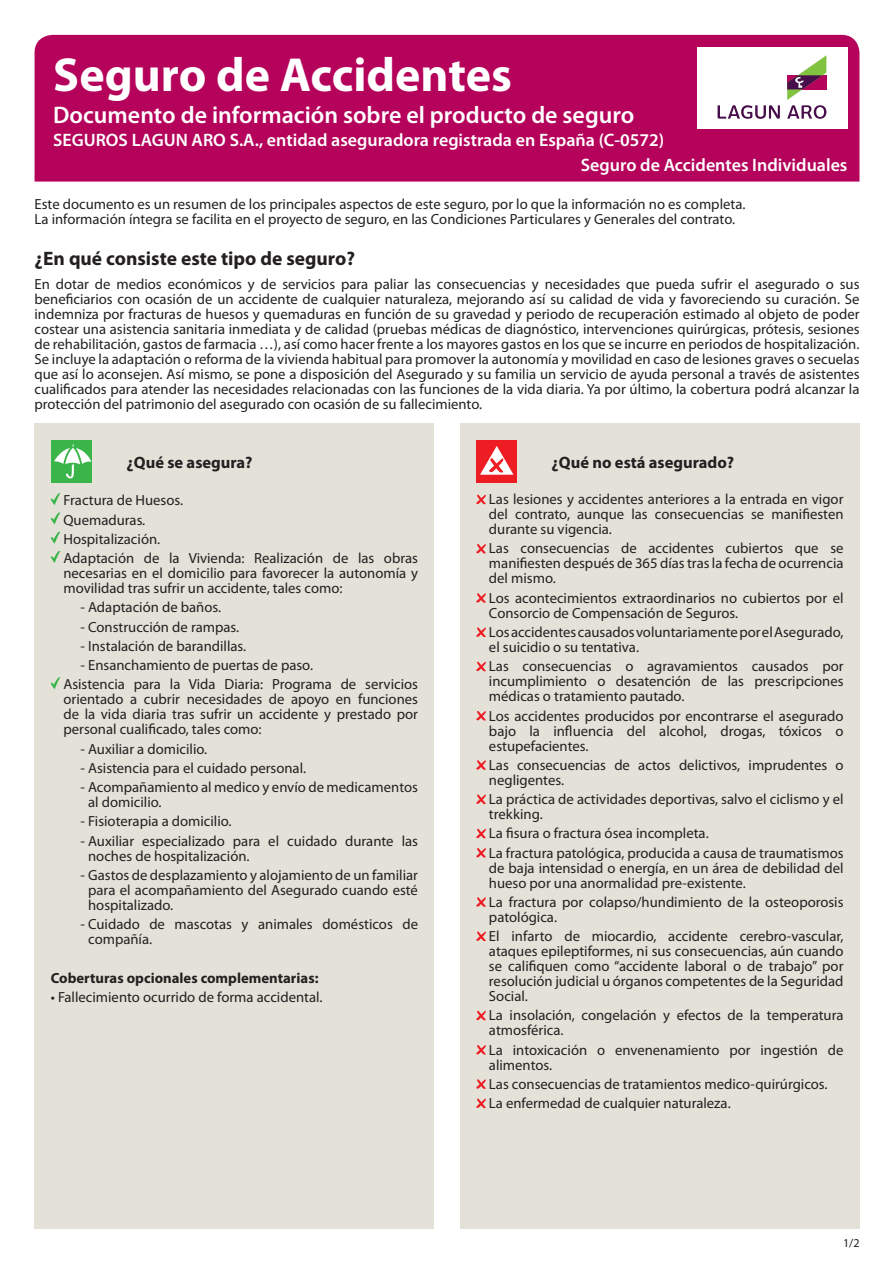
<style>
.page{position:relative;width:893px;height:1263px;background:#fff}
.page>*{position:absolute;margin:0;border:0;box-sizing:border-box;transform-origin:0 0}
.t1{font:700 48px "Myriad Pro";color:#fff}
.t2{font:600 24px "Myriad Pro";color:#fff}
.t3{font:700 19.5px "Myriad Pro";color:#231f20}
.t4{font:600 18px "Myriad Pro";color:#fff}
.t5{font:700 16.5px "Myriad Pro";color:#231f20}
.t6{font:14.7px/15px "Myriad Pro";color:#231f20}
.t7{font:700 14.7px "Myriad Pro";color:#231f20}
.t8{font:12px "Myriad Pro";color:#231f20}
</style>
<div class="page">
<div style="left:35px;top:35px;width:824px;height:147px;background:#b5025b"></div>
<div style="left:35px;top:423px;width:399px;height:805px;background:#e3e1d8"></div>
<div style="left:460px;top:423px;width:399px;height:805px;background:#e3e1d8"></div>
<div style="left:51px;top:440px;width:41px;height:43px;background:#3ab54a"></div>
<svg style="left:54px;top:443px;width:37px;height:35px"></svg>
<svg style="left:51px;top:493px;width:9px;height:12px"></svg>
<svg style="left:51px;top:512px;width:9px;height:12px"></svg>
<svg style="left:51px;top:531px;width:9px;height:13px"></svg>
<svg style="left:51px;top:551px;width:9px;height:12px"></svg>
<svg style="left:51px;top:677px;width:9px;height:12px"></svg>
<svg style="left:476px;top:494px;width:10px;height:10px"></svg>
<svg style="left:476px;top:544px;width:10px;height:10px"></svg>
<svg style="left:476px;top:593px;width:10px;height:10px"></svg>
<svg style="left:476px;top:627px;width:10px;height:10px"></svg>
<svg style="left:476px;top:661px;width:10px;height:11px"></svg>
<svg style="left:476px;top:711px;width:10px;height:10px"></svg>
<svg style="left:476px;top:760px;width:10px;height:10px"></svg>
<svg style="left:476px;top:794px;width:10px;height:10px"></svg>
<svg style="left:476px;top:828px;width:10px;height:11px"></svg>
<svg style="left:476px;top:848px;width:10px;height:10px"></svg>
<svg style="left:476px;top:897px;width:10px;height:10px"></svg>
<svg style="left:476px;top:931px;width:10px;height:10px"></svg>
<svg style="left:476px;top:1010px;width:10px;height:11px"></svg>
<svg style="left:476px;top:1045px;width:10px;height:10px"></svg>
<svg style="left:476px;top:1079px;width:10px;height:10px"></svg>
<svg style="left:476px;top:1098px;width:10px;height:10px"></svg>
<div style="left:476px;top:440px;width:41px;height:43px;background:#ee1d23"></div>
<svg style="left:480px;top:446px;width:33px;height:29px"></svg>
<div style="left:696px;top:47px;width:151px;height:82px;background:#fff"></div>
<svg style="left:718px;top:105px;width:62px;height:14px"></svg>
<svg style="left:787px;top:55px;width:39px;height:64px"></svg>
<h1 class="t1" style="left:53px;top:44px;width:460px">Seguro de Accidentes</h1>
<h2 class="t2" style="left:53px;top:100px;width:582px">Documento de información sobre el producto de seguro</h2>
<p class="t4" style="left:581px;top:153px;width:268px">Seguro de Accidentes Individuales</p>
<p class="t4" style="left:53px;top:129px;width:612px">SEGUROS LAGUN ARO S.A., entidad aseguradora registrada en España (C-0572)</p>
<p class="t6" style="left:35px;top:196px;width:712px">Este documento es un resumen de los principales aspectos de este seguro, por lo que la información no es completa.<br>La información íntegra se facilita en el proyecto de seguro, en las Condiciones Particulares y Generales del contrato.</p>
<h3 class="t3" style="left:35px;top:246px;width:322px">¿En qué consiste este tipo de seguro?</h3>
<p class="t6" style="left:35px;top:276px;width:826px;text-align:justify">En dotar de medios económicos y de servicios para paliar las consecuencias y necesidades que pueda sufrir el asegurado o sus beneficiarios con ocasión de un accidente de cualquier naturaleza, mejorando así su calidad de vida y favoreciendo su curación. Se indemniza por fracturas de huesos y quemaduras en función de su gravedad y periodo de recuperación estimado al objeto de poder costear una asistencia sanitaria inmediata y de calidad (pruebas médicas de diagnóstico, intervenciones quirúrgicas, prótesis, sesiones de rehabilitación, gastos de farmacia …), así como hacer frente a los mayores gastos en los que se incurre en periodos de hospitalización.<br>Se incluye la adaptación o reforma de la vivienda habitual para promover la autonomía y movilidad en caso de lesiones graves o secuelas que así lo aconsejen. Así mismo, se pone a disposición del Asegurado y su familia un servicio de ayuda personal a través de asistentes cualificados para atender las necesidades relacionadas con las funciones de la vida diaria. Ya por último, la cobertura podrá alcanzar la protección del patrimonio del asegurado con ocasión de su fallecimiento.</p>
<p class="t5" style="left:126px;top:451px;width:128px">¿Qué se asegura?</p>
<p class="t5" style="left:551px;top:451px;width:184px">¿Qué no está asegurado?</p>
<p class="t6" style="left:63px;top:490px;width:356px;line-height:19.2px">Fractura de Huesos.<br>Quemaduras.<br>Hospitalización.<br>Adaptación de la Vivienda: Realización de las obras</p>
<p class="t6" style="left:63px;top:565px;width:356px">necesarias en el domicilio para favorecer la autonomía y movilidad tras sufrir un accidente, tales como:</p>
<p class="t6" style="left:81px;top:600px;width:142px">- Adaptación de baños.</p>
<p class="t6" style="left:81px;top:619px;width:160px">- Construcción de rampas.</p>
<p class="t6" style="left:81px;top:638px;width:167px">- Instalación de barandillas.</p>
<p class="t6" style="left:63px;top:655px;width:356px;line-height:19.2px;text-indent:17px">- Ensanchamiento de puertas de paso.<br>Asistencia para la Vida Diaria: Programa de servicios</p>
<p class="t6" style="left:63px;top:692px;width:356px;text-align:justify">orientado a cubrir necesidades de apoyo en funciones de la vida diaria tras sufrir un accidente y prestado por personal cualificado, tales como:</p>
<p class="t6" style="left:81px;top:741px;width:128px">- Auxiliar a domicilio.</p>
<p class="t6" style="left:81px;top:760px;width:227px">- Asistencia para el cuidado personal.</p>
<p class="t6" style="left:88px;top:779px;width:331px;text-indent:-8px">- Acompañamiento al medico y envío de medicamentos al domicilio.</p>
<p class="t6" style="left:81px;top:814px;width:153px">- Fisioterapia a domicilio.</p>
<p class="t6" style="left:88px;top:833px;width:331px;text-indent:-8px">- Auxiliar especializado para el cuidado durante las noches de hospitalización.</p>
<p class="t6" style="left:88px;top:867px;width:331px;text-align:justify;text-indent:-8px">- Gastos de desplazamiento y alojamiento de un familiar para el acompañamiento del Asegurado cuando esté hospitalizado.</p>
<p class="t6" style="left:88px;top:916px;width:331px;text-indent:-8px">- Cuidado de mascotas y animales domésticos de compañía.</p>
<p class="t7" style="left:51px;top:968px;width:269px">Coberturas opcionales complementarias:</p>
<p class="t6" style="left:51px;top:989px;width:273px">• Fallecimiento ocurrido de forma accidental.</p>
<p class="t6" style="left:489px;top:492px;width:356px;text-align:justify">Las lesiones y accidentes anteriores a la entrada en vigor del contrato, aunque las consecuencias se manifiesten durante su vigencia.</p>
<p class="t6" style="left:489px;top:541px;width:356px;text-align:justify">Las consecuencias de accidentes cubiertos que se manifiesten después de 365 días tras la fecha de ocurrencia del mismo.</p>
<p class="t6" style="left:489px;top:590px;width:356px">Los acontecimientos extraordinarios no cubiertos por el<br>Consorcio de Compensación de Seguros.</p>
<p class="t6" style="left:489px;top:624px;width:356px">Los accidentes causados voluntariamente por el Asegurado, el suicidio o su tentativa.</p>
<p class="t6" style="left:489px;top:659px;width:356px;text-align:justify">Las consecuencias o agravamientos causados por incumplimiento o desatención de las prescripciones médicas o tratamiento pautado.</p>
<p class="t6" style="left:489px;top:708px;width:356px;text-align:justify">Los accidentes producidos por encontrarse el asegurado bajo la influencia del alcohol, drogas, tóxicos o estupefacientes.</p>
<p class="t6" style="left:489px;top:757px;width:356px">Las consecuencias de actos delictivos, imprudentes o negligentes.</p>
<p class="t6" style="left:489px;top:791px;width:356px">La práctica de actividades deportivas, salvo el ciclismo y el trekking.</p>
<p class="t6" style="left:489px;top:823px;width:356px;line-height:19.2px">La fisura o fractura ósea incompleta.<br>La fractura patológica, producida a causa de traumatismos</p>
<p class="t6" style="left:489px;top:860px;width:356px">de baja intensidad o energía, en un área de debilidad del hueso por una anormalidad pre-existente.</p>
<p class="t6" style="left:489px;top:894px;width:356px">La fractura por colapso/hundimiento de la osteoporosis patológica.</p>
<p class="t6" style="left:489px;top:928px;width:356px;text-align:justify">El infarto de miocardio, accidente cerebro-vascular, ataques epileptiformes, ni sus consecuencias, aún cuando se califiquen como “accidente laboral o de trabajo” por resolución judicial u órganos competentes de la Seguridad Social.</p>
<p class="t6" style="left:489px;top:1008px;width:356px">La insolación, congelación y efectos de la temperatura atmosférica.</p>
<p class="t6" style="left:489px;top:1042px;width:356px">La intoxicación o envenenamiento por ingestión de alimentos.</p>
<p class="t6" style="left:489px;top:1074px;width:340px;line-height:19.2px">Las consecuencias de tratamientos medico-quirúrgicos.<br>La enfermedad de cualquier naturaleza.</p>
<p class="t8" style="left:843px;top:1235px;width:18px">1/2</p>
</div>
